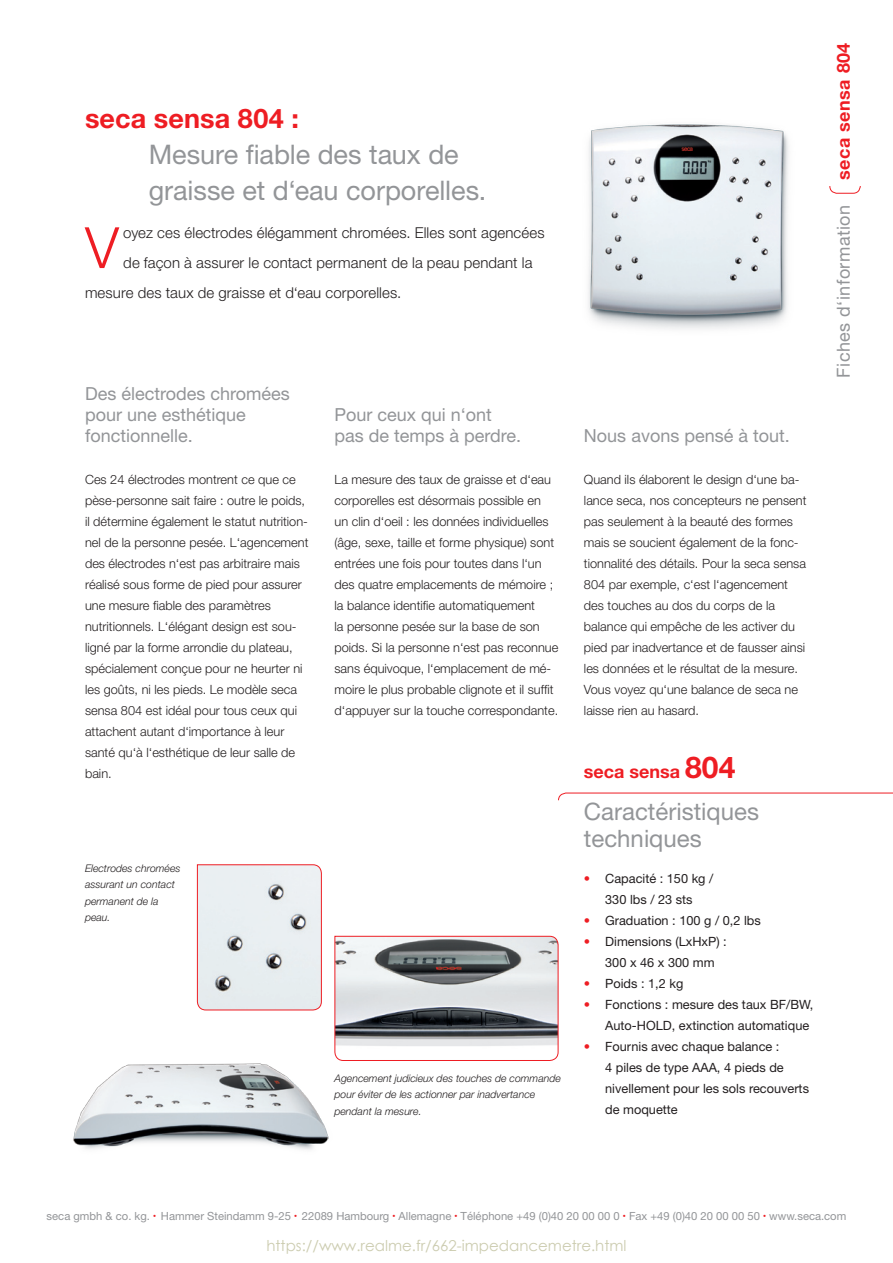
<style>
.page{position:relative;width:893px;height:1263px;background:#fff}
.page>*{position:absolute;margin:0;border:0;box-sizing:border-box;transform-origin:0 0}
.t1{font:300 57px "Helvetica Neue";color:#ee1d23}
.t2{font:27px/36px "Helvetica Neue";letter-spacing:-.005em;color:#939598}
.t3{font:700 27px "Helvetica Neue";letter-spacing:.005em;color:#ee1d23}
.t4{font:24px/27px "Helvetica Neue";color:#939598}
.t5{font:18px/21px "Helvetica Neue";color:#939598}
.t6{font:18px "Helvetica Neue";letter-spacing:.025em;color:#939598}
.t7{font:700 18px "Helvetica Neue";color:#ee1d23}
.t8{font:700 18px "Helvetica Neue";letter-spacing:.025em;color:#ee1d23}
.t9{font:300 15px "Helvetica Neue";letter-spacing:.005em;color:#231f20}
.t10{font:15px "Century Gothic";color:#ccccb0}
.t11{font:300 12.75px/21px "Helvetica Neue";color:#231f20}
.t12{font:12.75px/21px "Helvetica Neue";color:#231f20}
.t13{font:11.25px "Helvetica Neue";color:#939598}
.t14{font:italic 300 10.5px/16.5px "Helvetica Neue";color:#231f20}
.s1{font-size:30px}
.s2{color:#ee1d23}
.s3{font-size:6px;color:#ee1d23}
</style>
<div class="page">
<img style="left:588px;top:124px;width:201px;height:205px">
<svg style="left:197px;top:864px;width:125px;height:145px;background:#e2e3e5"></svg>
<svg style="left:829px;top:186px;width:32px;height:8px"></svg>
<svg style="left:558px;top:792px;width:335px;height:9px"></svg>
<svg style="left:334px;top:935px;width:225px;height:126px"></svg>
<img style="left:73px;top:1009px;width:256px;height:141px">
<h2 class="t3" style="left:85px;top:101px;width:215px">seca sensa 804 :</h2>
<h2 class="t2" style="left:149px;top:135px;width:339px">Mesure fiable des taux de graisse et d‘eau corporelles.</h2>
<h1 class="t1" style="left:85px;top:213px;width:35px">V</h1>
<p class="t9" style="left:123px;top:224px;width:423px">oyez ces électrodes élégamment chromées. Elles sont agencées</p>
<p class="t9" style="left:123px;top:254px;width:411px">de façon à assurer le contact permanent de la peau pendant la</p>
<p class="t9" style="left:85px;top:284px;width:318px">mesure des taux de graisse et d‘eau corporelles.</p>
<h3 class="t5" style="left:85px;top:383px;width:206px">Des électrodes chromées pour une esthétique fonctionnelle.</h3>
<p class="t11" style="left:85px;top:469px;width:225px">Ces 24 électrodes montrent ce que ce pèse-personne sait faire : outre le poids, il détermine également le statut nutrition&shy;nel de la personne pesée. L‘agencement des électrodes n‘est pas arbitraire mais réalisé sous forme de pied pour assurer une mesure fiable des paramètres nutritionnels. L‘élégant design est sou&shy;ligné par la forme arrondie du plateau, spécialement conçue pour ne heurter ni les goûts, ni les pieds. Le modèle seca sensa 804 est idéal pour tous ceux qui attachent autant d‘importance à leur santé qu‘à l‘esthétique de leur salle de bain.</p>
<p class="t14" style="left:85px;top:859px;width:97px">Electrodes chromées assurant un contact permanent de la peau.</p>
<h3 class="t5" style="left:334px;top:404px;width:188px">Pour ceux qui n‘ont pas de temps à perdre.</h3>
<p class="t11" style="left:334px;top:469px;width:225px">La mesure des taux de graisse et d‘eau corporelles est désormais possible en<br>un clin d‘oeil : les données individuelles (âge, sexe, taille et forme physique) sont entrées une fois pour toutes dans l‘un des quatre emplacements de mémoire ; la balance identifie automatiquement<br>la personne pesée sur la base de son poids. Si la personne n‘est pas reconnue sans équivoque, l‘emplacement de mé&shy;moire le plus probable clignote et il suffit d‘appuyer sur la touche correspondante.</p>
<p class="t14" style="left:334px;top:1069px;width:228px">Agencement judicieux des touches de commande pour éviter de les actionner par inadvertance pendant la mesure.</p>
<h3 class="t5" style="left:584px;top:425px;width:207px">Nous avons pensé à tout.</h3>
<p class="t11" style="left:584px;top:469px;width:224px">Quand ils élaborent le design d‘une ba&shy;lance seca, nos concepteurs ne pensent pas seulement à la beauté des formes mais se soucient également de la fonc&shy;tionnalité des détails. Pour la seca sensa 804 par exemple, c‘est l‘agencement des touches au dos du corps de la balance qui empêche de les activer du pied par inadvertance et de fausser ainsi les données et le résultat de la mesure.<br>Vous voyez qu‘une balance de seca ne laisse rien au hasard.</p>
<h3 class="t7" style="left:584px;top:761px;width:153px">seca sensa <span class="s1">804</span></h3>
<h3 class="t4" style="left:584px;top:798px;width:177px">Caractéristiques techniques</h3>
<p class="t12" style="left:584px;top:868px;width:131px;text-align:center"><span class="s2">•</span> Capacité : 150 kg /<br>330 lbs / 23 sts</p>
<p class="t12" style="left:584px;top:910px;width:178px"><span class="s2">•</span> Graduation : 100 g / 0,2 lbs</p>
<p class="t12" style="left:605px;top:931px;width:123px;text-indent:-21px"><span class="s2">•</span> Dimensions (LxHxP) :<br>300 x 46 x 300 mm</p>
<p class="t12" style="left:584px;top:973px;width:101px"><span class="s2">•</span> Poids : 1,2 kg</p>
<p class="t12" style="left:605px;top:994px;width:210px;text-indent:-21px"><span class="s2">•</span> Fonctions : mesure des taux BF/BW,<br>Auto-HOLD, extinction automatique</p>
<p class="t12" style="left:605px;top:1036px;width:205px;text-indent:-21px"><span class="s2">•</span> Fournis avec chaque balance :<br>4 piles de type AAA, 4 pieds de nivellement pour les sols recouverts de moquette</p>
<h3 class="t8" style="left:832px;top:180px;width:139px;rotate:-90deg">seca sensa 804</h3>
<h3 class="t6" style="left:833px;top:378px;width:174px;rotate:-90deg">Fiches d‘information</h3>
<p class="t13" style="left:47px;top:1209px;width:801px">seca gmbh &amp; co. kg. <span class="s3">•</span> Hammer Steindamm 9-25 <span class="s3">•</span> 22089 Hambourg <span class="s3">•</span> Allemagne <span class="s3">•</span> Téléphone +49 (0)40 20 00 00 0 <span class="s3">•</span> Fax +49 (0)40 20 00 00 50 <span class="s3">•</span> www.seca.com</p>
<p class="t10" style="left:266px;top:1235px;width:362px">https://www.realme.fr/662-impedancemetre.html</p>
</div>
